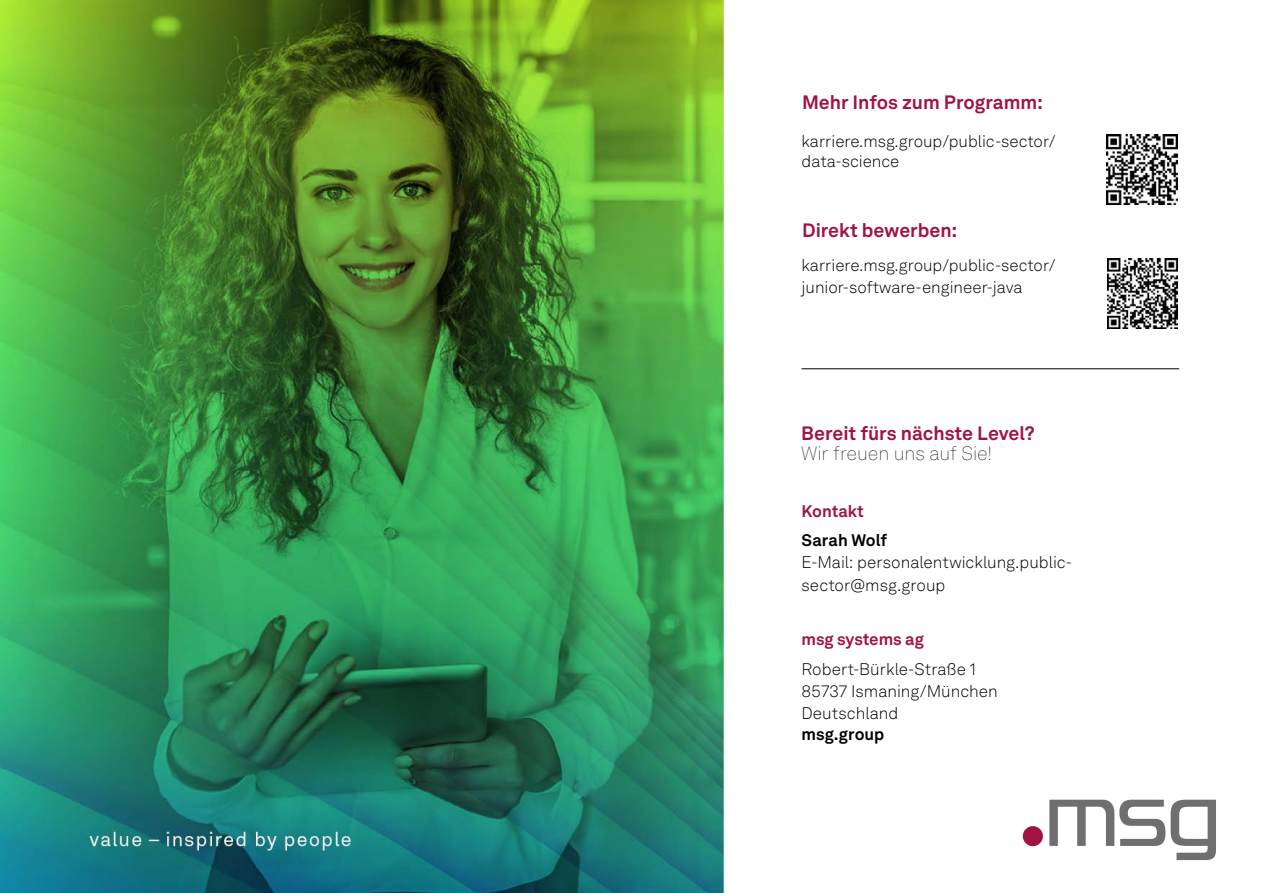
<style>
.page{position:relative;width:1263px;height:893px;background:#fff}
.page>*{position:absolute;margin:0;border:0;box-sizing:border-box;transform-origin:0 0}
.t1{font:700 19.2px "Akkurat LL";color:#a01441}
.t2{font:100 19.2px "Akkurat LL";letter-spacing:-.01em;color:#000}
.t3{font:300 16.65px/22.5px "Akkurat LL";color:#000}
.t4{font:700 16.65px "Akkurat LL";color:#a01441}
.t5{font:700 16.65px "Akkurat LL";color:#000}
.t6{font:300 16.5px/19.8px "Akkurat LL";color:#000}
</style>
<div class="page">
<img style="left:0;top:0;width:726px;height:893px">
<svg style="left:1022px;top:826px;width:21px;height:20px"></svg>
<div style="left:1023px;top:826px;width:20px;height:20px;background:#a01441;border-radius:50%"></div>
<svg style="left:1049px;top:800px;width:167px;height:60px"></svg>
<hr style="left:801px;top:368px;width:378px;height:1px;background:#000">
<img style="left:1107px;top:135px;width:70px;height:70px">
<img style="left:1107px;top:258px;width:71px;height:71px">
<p class="t1" style="left:802px;top:88px;width:242px">Mehr Infos zum Programm:</p>
<p class="t6" style="left:801px;top:131px;width:256px">karriere.msg.group/public-sector/ data-science</p>
<p class="t1" style="left:802px;top:215px;width:157px">Direkt bewerben:</p>
<p class="t6" style="left:801px;top:254px;width:256px;line-height:21.6px">karriere.msg.group/public-sector/ junior-software-engineer-java</p>
<p class="t1" style="left:801px;top:418px;width:235px">Bereit fürs nächste Level?</p>
<p class="t2" style="left:801px;top:440px;width:192px">Wir freuen uns auf Sie!</p>
<p class="t4" style="left:801px;top:498px;width:64px">Kontakt</p>
<p class="t5" style="left:801px;top:527px;width:87px">Sarah Wolf</p>
<p class="t3" style="left:801px;top:551px;width:272px">E-Mail: personalentwicklung.public&shy;sector@msg.group</p>
<p class="t4" style="left:801px;top:627px;width:124px">msg systems ag</p>
<p class="t3" style="left:801px;top:658px;width:176px">Robert-Bürkle-Straße 1</p>
<p class="t3" style="left:801px;top:679px;width:198px">85737 Ismaning/München</p>
<p class="t3" style="left:801px;top:701px;width:98px">Deutschland</p>
<p class="t5" style="left:801px;top:721px;width:84px">msg.group</p>
</div>
